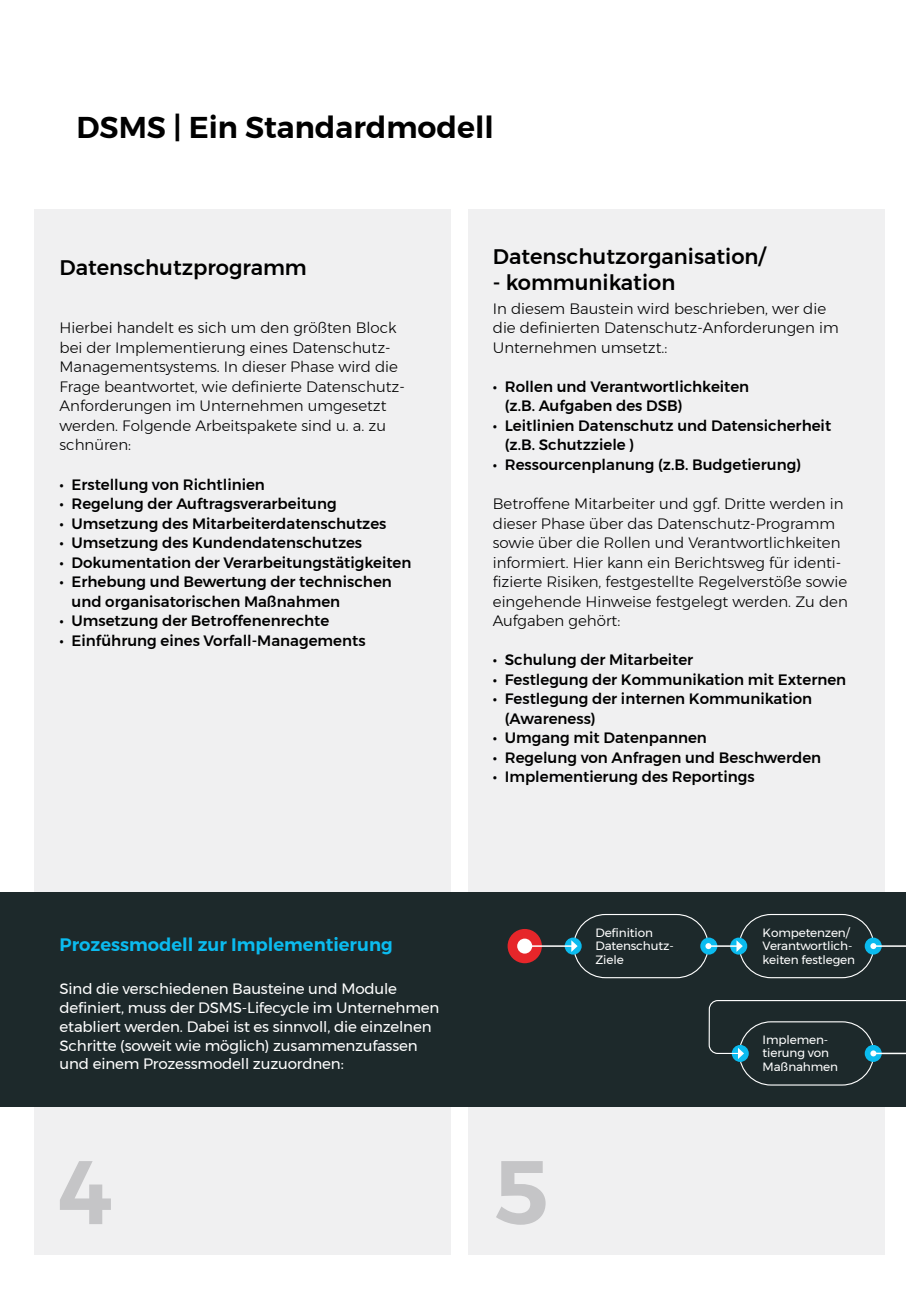
<style>
.page{position:relative;width:906px;height:1289px;background:#fff}
.page>*{position:absolute;margin:0;border:0;box-sizing:border-box;transform-origin:0 0}
.t1{font:600 90px "Montserrat";color:#c5c5c7}
.t2{font:600 30px "Montserrat";color:#000}
.t3{font:500 21px "Montserrat";color:#000}
.t4{font:600 18px "Montserrat";color:#0bbbef}
.t5{font:500 15px/19.5px "Montserrat";color:#000}
.t6{font:300 15px/19.5px "Montserrat";color:#000}
.t7{font:15px/18.8px "Montserrat";letter-spacing:-.01em;color:#fff}
.t8{font:12px/13.5px "Montserrat";letter-spacing:-.01em;color:#fff}
</style>
<div class="page">
<div style="left:468px;top:210px;width:416px;height:1044px;background:#f0f0f1"></div>
<div style="left:34px;top:210px;width:416px;height:1044px;background:#f0f0f1"></div>
<div style="left:0;top:892px;width:906px;height:215px;background:#1d292b"></div>
<div style="left:507px;top:928px;width:35px;height:35px;background:#e6262a;border-radius:50%"></div>
<div style="left:573px;top:913px;width:135px;height:65px;border:1px solid #fff;border-radius:32px"></div>
<div style="left:739px;top:913px;width:135px;height:65px;border:1px solid #fff;border-radius:32px"></div>
<div style="left:739px;top:1021px;width:135px;height:64px;border:1px solid #fff;border-radius:32px"></div>
<svg style="left:700px;top:937px;width:17px;height:17px"></svg>
<svg style="left:730px;top:937px;width:17px;height:17px"></svg>
<svg style="left:705px;top:940px;width:38px;height:11px"></svg>
<svg style="left:564px;top:937px;width:17px;height:17px"></svg>
<hr style="left:525px;top:945px;width:47px;height:1px;background:#fff">
<div style="left:517px;top:938px;width:15px;height:15px;background:#fff;border-radius:50%"></div>
<svg style="left:571px;top:940px;width:6px;height:11px"></svg>
<div style="left:864px;top:937px;width:17px;height:17px;background:#0bbbef;border-radius:50%"></div>
<div style="left:864px;top:1044px;width:17px;height:17px;background:#0bbbef;border-radius:50%"></div>
<hr style="left:873px;top:945px;width:33px;height:1px;background:#fff">
<svg style="left:870px;top:943px;width:6px;height:6px"></svg>
<div style="left:732px;top:1044px;width:17px;height:17px;background:#0bbbef;border-radius:50%"></div>
<svg style="left:708px;top:1000px;width:198px;height:59px"></svg>
<h2 class="t2" style="left:77px;top:104px;width:419px">DSMS | Ein Standardmodell</h2>
<h3 class="t3" style="left:60px;top:251px;width:249px">Datenschutzprogramm</h3>
<p class="t6" style="left:60px;top:318px;width:347px">Hierbei handelt es sich um den größten Block bei der Implementierung eines Datenschutz-Managementsystems. In dieser Phase wird die Frage beantwortet, wie definierte Datenschutz-Anforderungen im Unternehmen umgesetzt werden. Folgende Arbeitspakete sind u. a. zu schnüren:</p>
<p class="t5" style="left:60px;top:474px;width:207px">• Erstellung von Richtlinien</p>
<p class="t5" style="left:60px;top:494px;width:279px">• Regelung der Auftragsverarbeitung</p>
<p class="t5" style="left:60px;top:513px;width:328px">• Umsetzung des Mitarbeiterdatenschutzes</p>
<p class="t5" style="left:60px;top:533px;width:304px">• Umsetzung des Kundendatenschutzes</p>
<p class="t5" style="left:60px;top:552px;width:353px">• Dokumentation der Verarbeitungstätigkeiten</p>
<p class="t5" style="left:72px;top:572px;width:322px;text-indent:-12px">• Erhebung und Bewertung der technischen und organisatorischen Maßnahmen</p>
<p class="t5" style="left:60px;top:611px;width:271px">• Umsetzung der Betroffenenrechte</p>
<p class="t5" style="left:60px;top:630px;width:307px">• Einführung eines Vorfall-Managements</p>
<h3 class="t3" style="left:493px;top:240px;width:274px">Datenschutzorganisation/</h3>
<h3 class="t3" style="left:493px;top:266px;width:184px">- kommunikation</h3>
<p class="t6" style="left:493px;top:298px;width:347px">In diesem Baustein wird beschrieben, wer die die definierten Datenschutz-Anforderungen im<br>Unternehmen umsetzt.:</p>
<p class="t5" style="left:505px;top:377px;width:246px;text-indent:-12px">• Rollen und Verantwortlichkeiten (z.B. Aufgaben des DSB)</p>
<p class="t5" style="left:505px;top:416px;width:328px;text-indent:-12px">• Leitlinien Datenschutz und Datensicherheit (z.B. Schutzziele )</p>
<p class="t5" style="left:493px;top:455px;width:310px">• Ressourcenplanung (z.B. Budgetierung)</p>
<p class="t6" style="left:493px;top:493px;width:356px">Betroffene Mitarbeiter und ggf. Dritte werden in dieser Phase über das Datenschutz-Programm sowie über die Rollen und Verantwortlichkeiten informiert. Hier kann ein Berichtsweg für identi&shy;fizierte Risiken, festgestellte Regelverstöße sowie eingehende Hinweise festgelegt werden. Zu den Aufgaben gehört:</p>
<p class="t5" style="left:493px;top:650px;width:202px">• Schulung der Mitarbeiter</p>
<p class="t5" style="left:493px;top:669px;width:355px">• Festlegung der Kommunikation mit Externen</p>
<p class="t5" style="left:505px;top:689px;width:309px;text-indent:-12px">• Festlegung der internen Kommunikation (Awareness)</p>
<p class="t5" style="left:493px;top:728px;width:215px">• Umgang mit Datenpannen</p>
<p class="t5" style="left:493px;top:747px;width:330px">• Regelung von Anfragen und Beschwerden</p>
<p class="t5" style="left:493px;top:767px;width:263px">• Implementierung des Reportings</p>
<p class="t4" style="left:60px;top:930px;width:335px">Prozessmodell zur Implementierung</p>
<p class="t7" style="left:60px;top:979px;width:381px">Sind die verschiedenen Bausteine und Module definiert, muss der DSMS-Lifecycle im Unternehmen etabliert werden. Dabei ist es sinnvoll, die einzelnen Schritte (soweit wie möglich) zusammenzufassen und einem Prozessmodell zuzuordnen:</p>
<p class="t8" style="left:595px;top:925px;width:80px">Definition<br>Datenschutz-<br>Ziele</p>
<p class="t8" style="left:762px;top:925px;width:94px">Kompetenzen/<br>Verantwortlich&shy;keiten festlegen</p>
<p class="t8" style="left:762px;top:1032px;width:77px">Implemen&shy;tierung von<br>Maßnahmen</p>
<h1 class="t1" style="left:59px;top:1120px;width:56px">4</h1>
<h1 class="t1" style="left:493px;top:1120px;width:58px">5</h1>
</div>
